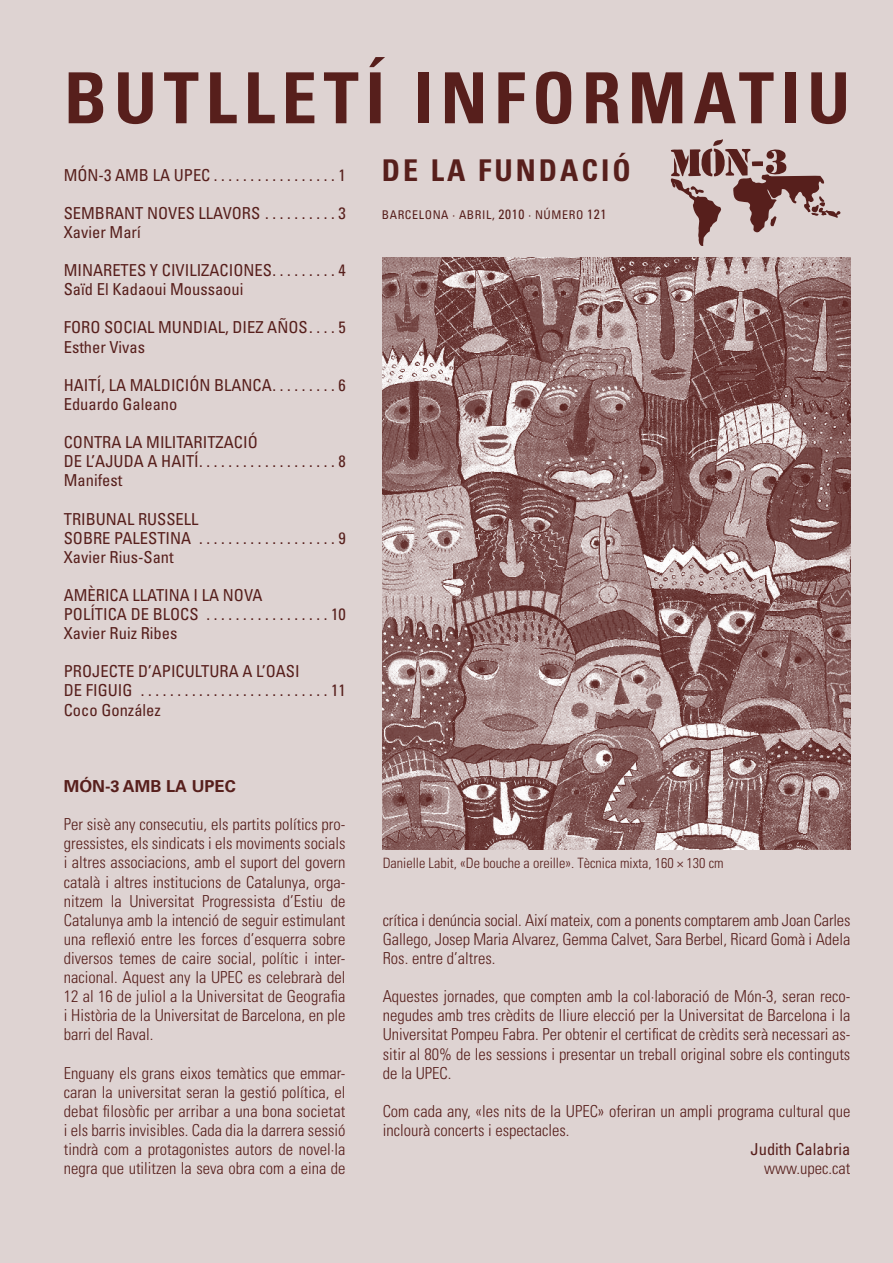
<style>
.page{position:relative;width:893px;height:1263px;background:#ded3d2}
.page>*{position:absolute;margin:0;border:0;box-sizing:border-box;transform-origin:0 0}
.t1{font:700 condensed 70.5px "Univers";letter-spacing:.095em;color:#571f1c}
.t2{font:700 condensed 30px "Univers";letter-spacing:.1em;color:#571f1c}
.t3{font:300 condensed 16.5px/19px "Univers";color:#571f1c;text-align:justify}
.t4{font:condensed 16.5px/19px "Univers";color:#571f1c}
.t5{font:700 16.5px "Univers";color:#571f1c}
.t6{font:300 condensed 14.25px "Univers";color:#571f1c}
.t7{font:condensed 12px "Univers";letter-spacing:.05em;color:#571f1c}
.s1{font-size:13.5px}
</style>
<div class="page">
<svg style="left:670px;top:139px;width:170px;height:107px"></svg>
<img style="left:383px;top:257px;width:467px;height:592px">
<h1 class="t1" style="left:64px;top:55px;width:788px">BUTLLETÍ INFORMATIU</h1>
<h2 class="t2" style="left:382px;top:151px;width:250px">DE LA FUNDACIÓ</h2>
<p class="t7" style="left:382px;top:207px;width:86px">BARCELONA · abr</p>
<p class="t7" style="left:482px;top:207px;width:126px">il, <span class="s1">2010</span> · NÚMERO <span class="s1">121</span></p>
<p class="t4" style="left:64px;top:165px;width:284px">MÓN-3 AMB LA UPEC . . . . . . . . . . . . . . . . . 1</p>
<p class="t4" style="left:64px;top:203px;width:201px">SEMBRANT NOVES LLAVORS ...........</p>
<p class="t4" style="left:338px;top:203px;width:9px">3</p>
<p class="t4" style="left:64px;top:222px;width:78px">Xavier Marí</p>
<p class="t4" style="left:64px;top:260px;width:214px">MI NARETES Y CIVI LIZACI ONES .........</p>
<p class="t4" style="left:338px;top:260px;width:9px">4</p>
<p class="t4" style="left:64px;top:280px;width:181px">Saïd El Kadaoui Moussaoui</p>
<p class="t4" style="left:64px;top:318px;width:250px">FORO SOCIAL MUNDIAL, DI EZ AÑOS ....</p>
<p class="t4" style="left:338px;top:318px;width:9px">5</p>
<p class="t4" style="left:64px;top:337px;width:83px">Esther Vivas</p>
<p class="t4" style="left:64px;top:375px;width:214px">HAITÍ, LA MALDI CI ÓN BLANCA .........</p>
<p class="t4" style="left:338px;top:375px;width:9px">6</p>
<p class="t4" style="left:64px;top:394px;width:115px">Eduardo Galeano</p>
<p class="t4" style="left:64px;top:432px;width:196px">CONTRA LA MI LITARITZACI Ó<br>DE L’AJUDA A HAITÍ ...................</p>
<p class="t4" style="left:338px;top:452px;width:9px">8</p>
<p class="t4" style="left:64px;top:471px;width:60px">Manifest</p>
<p class="t4" style="left:64px;top:509px;width:136px">TRI BUNAL RUSSELL<br>SOBRE PALESTI NA ....................</p>
<p class="t4" style="left:338px;top:528px;width:9px">9</p>
<p class="t4" style="left:64px;top:547px;width:111px">Xavier Rius-Sant</p>
<p class="t4" style="left:64px;top:585px;width:200px">AMÈRI CA LLATI NA I LA NOVA<br>POLÍTI CA DE BLOCS ..................</p>
<p class="t4" style="left:331px;top:604px;width:16px">10</p>
<p class="t4" style="left:64px;top:623px;width:115px">Xavier Ruiz Ribes</p>
<p class="t4" style="left:64px;top:662px;width:234px">PROJECTE D’API CULTURA A L’OASI<br>DE FIGUIG ...........................</p>
<p class="t4" style="left:331px;top:681px;width:16px">11</p>
<p class="t4" style="left:64px;top:700px;width:99px">Coco González</p>
<p class="t5" style="left:64px;top:776px;width:173px">MÓN-3 AMB LA UPEC</p>
<p class="t3" style="left:64px;top:815px;width:283px">Per sisè any consecutiu, els partits polítics pro&shy;gressistes, els sindicats i els moviments socials i altres associacions, amb el suport del govern català i altres institucions de Catalunya, orga&shy;nitzem la Universitat Progressista d’Estiu de Catalunya amb la intenció de seguir estimulant una reflexió entre les forces d’esquerra sobre diversos temes de caire social, polític i inter&shy;nacional. Aquest any la UPEC es celebrarà del 12 al 16 de juliol a la Universitat de Geografia i Història de la Universitat de Barcelona, en ple barri del Raval.</p>
<p class="t3" style="left:64px;top:1063px;width:283px">Enguany els grans eixos temàtics que emmar&shy;caran la universitat seran la gestió política, el debat filosòfic per arribar a una bona societat i els barris invisibles. Cada dia la darrera sessió tindrà com a protagonistes autors de novel·la negra que utilitzen la seva obra com a eina de</p>
<p class="t6" style="left:383px;top:855px;width:343px">Danielle Labit, «De bouche a oreille». Tècnica mixta, 160 × 130 cm</p>
<p class="t3" style="left:383px;top:910px;width:469px">crítica i denúncia social. Així mateix, com a ponents comptarem amb Joan Carles Gallego, Josep Maria Alvarez, Gemma Calvet, Sara Berbel, Ricard Gomà i Adela Ros. entre d’altres.</p>
<p class="t3" style="left:383px;top:987px;width:469px">Aquestes jornades, que compten amb la col·laboració de Món-3, seran reco&shy;negudes amb tres crèdits de lliure elecció per la Universitat de Barcelona i la Universitat Pompeu Fabra. Per obtenir el certificat de crèdits serà necessari as&shy;sitir al 80% de les sessions i presentar un treball original sobre els continguts de la UPEC.</p>
<p class="t3" style="left:383px;top:1101px;width:469px">Com cada any, «les nits de la UPEC» oferiran un ampli programa cultural que inclourà concerts i espectacles.</p>
<p class="t4" style="left:750px;top:1139px;width:101px">Judith Calabria</p>
<p class="t3" style="left:764px;top:1159px;width:88px">www.upec.cat</p>
</div>
